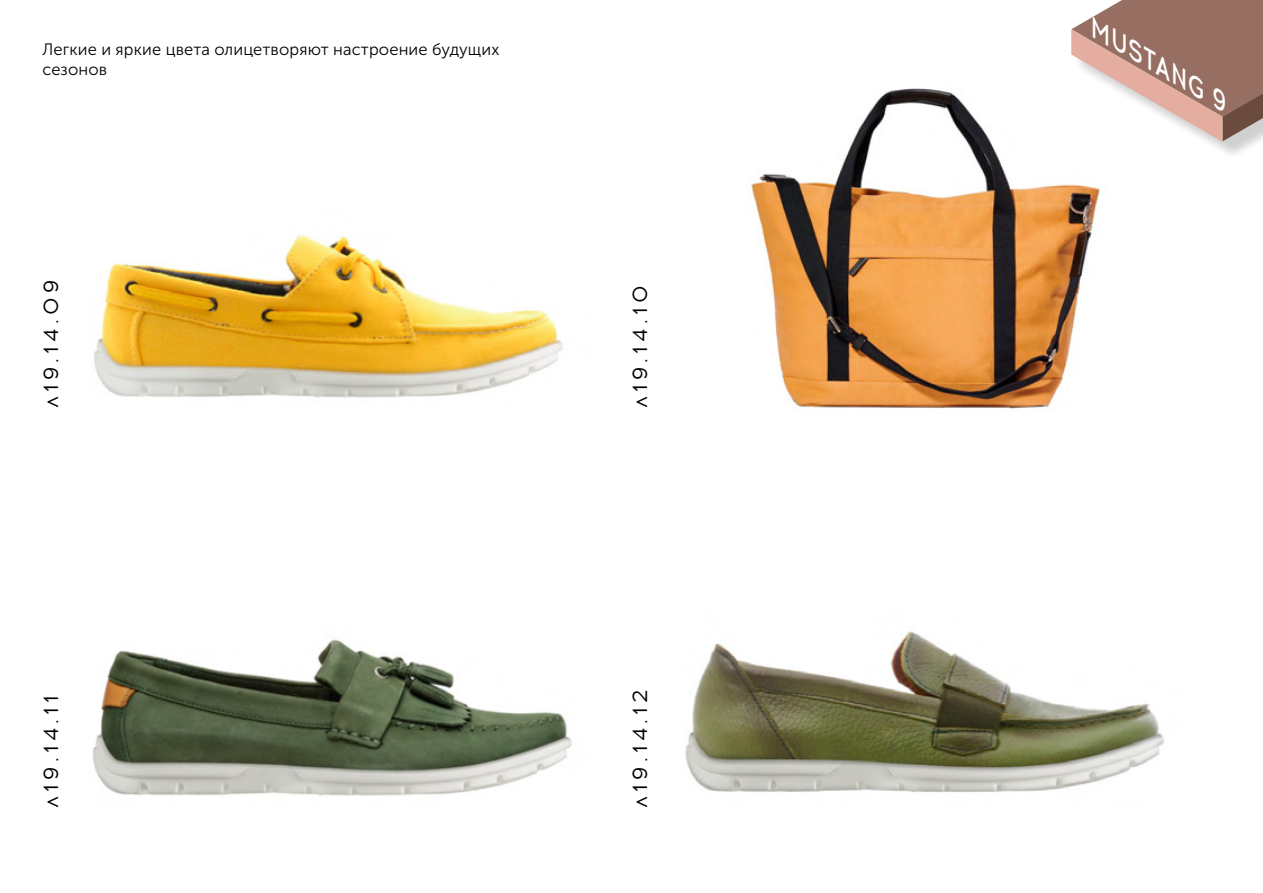
<style>
.page{position:relative;width:1263px;height:893px;background:#fff}
.page>*{position:absolute;margin:0;border:0;box-sizing:border-box;transform-origin:0 0}
.t1{font:italic 500 25.5px "Acrom";color:#fff}
.t2{font:21px "Acrom";letter-spacing:.2em;color:#000}
.t3{font:16.5px/19.8px "Museo Sans Cyrl 300";letter-spacing:.01em;color:#000}
</style>
<div class="page">
<div style="left:1073px;top:0;width:190px;height:160px;background:#000;opacity:.19"></div>
<svg style="left:1071px;top:0;width:192px;height:142px;background:#a88378"></svg>
<img style="left:685px;top:631px;width:480px;height:162px">
<img style="left:94px;top:234px;width:469px;height:164px">
<img style="left:92px;top:639px;width:480px;height:157px">
<img style="left:751px;top:72px;width:421px;height:338px">
<p class="t3" style="left:43px;top:39px;width:458px">Легкие и яркие цвета олицетворяют настроение будущих сезонов</p>
<p class="t2" style="left:38px;top:408px;width:129px;rotate:-90deg">л19.14.09</p>
<p class="t2" style="left:626px;top:408px;width:124px;rotate:-90deg">л19.14.10</p>
<p class="t2" style="left:38px;top:808px;width:114px;rotate:-90deg">л19.14.11</p>
<p class="t2" style="left:626px;top:808px;width:120px;rotate:-90deg">л19.14.12</p>
<h1 class="t1" style="left:1104px;top:13px;width:158px;rotate:30deg">MUSTANG 9</h1>
</div>
